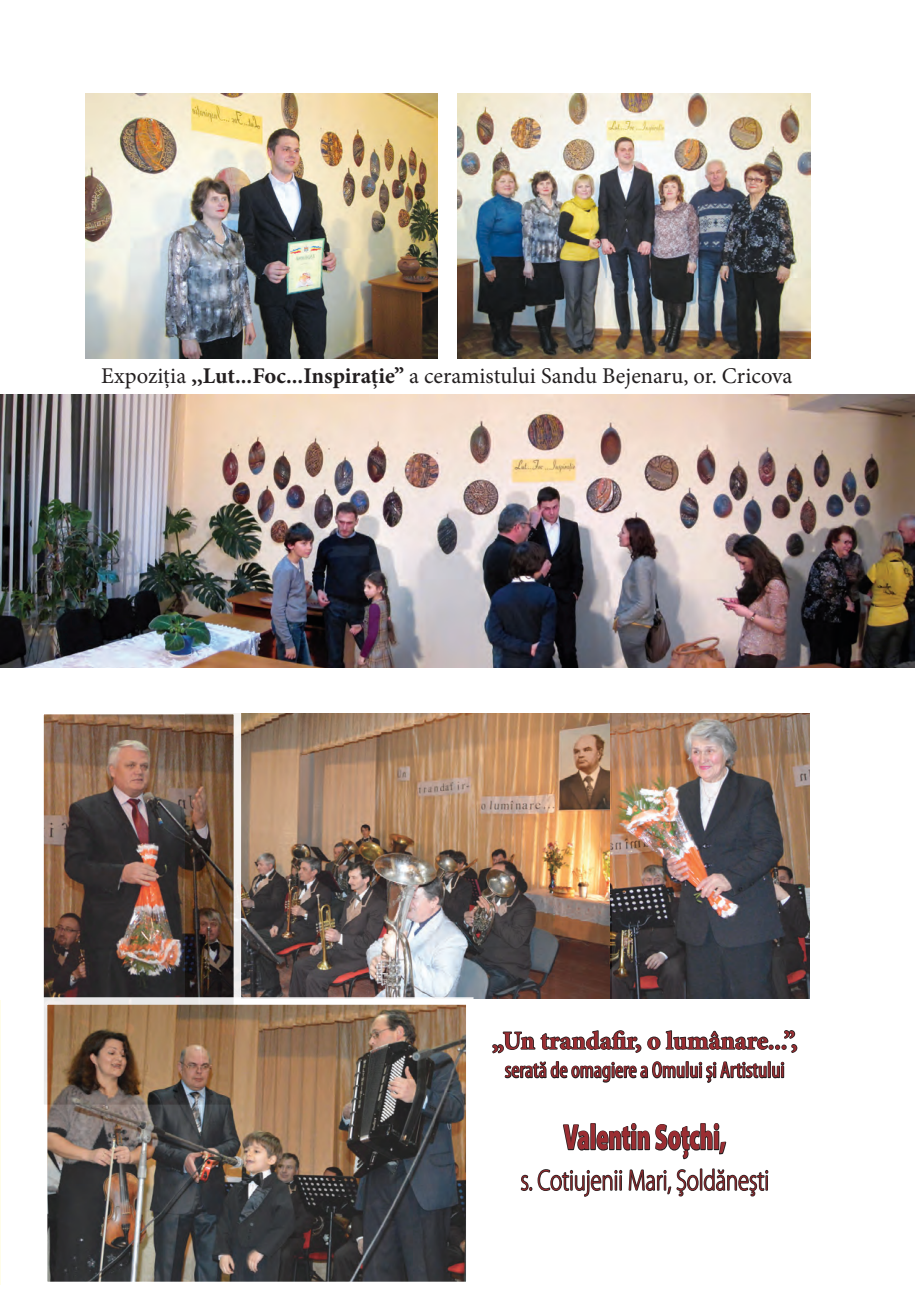
<style>
.page{position:relative;width:915px;height:1306px;background:#fff}
.page>*{position:absolute;margin:0;border:0;box-sizing:border-box;transform-origin:0 0}
.t1{font:900 36px "Myriad Pro";color:#9b2d32;scale:.62 1}
.t2{font:300 29.25px "Myriad Pro";color:#9b2d32;scale:.77 1}
.t3{font:700 25.5px "Minion Pro";letter-spacing:-.005em;color:#9b2d32}
.t4{font:22.5px "Minion Pro";color:#231f20}
.t5{font:condensed 22.5px "Myriad Pro";color:#9b2d32}
.s1{font-weight:700}
</style>
<div class="page">
<hr style="left:0;top:1000px;width:1px;height:285px;background:#fffde9">
<img style="left:0;top:395px;width:914px;height:273px">
<img style="left:457px;top:94px;width:353px;height:264px">
<img style="left:85px;top:94px;width:353px;height:264px">
<img style="left:241px;top:713px;width:567px;height:285px">
<img style="left:45px;top:716px;width:187px;height:281px">
<div style="left:36px;top:707px;width:205px;height:405px;border:8px solid #fff"></div>
<img style="left:49px;top:1006px;width:415px;height:274px">
<div style="left:40px;top:997px;width:433px;height:292px;border:8px solid #fff"></div>
<svg style="left:492px;top:1030px;width:305px;height:167px"></svg>
<p class="t4" style="left:101px;top:361px;width:692px">Expoziţia <span class="s1">,,Lut...Foc...Inspiraţie”</span> a ceramistului Sandu Bejenaru, or. Cricova</p>
<p class="t3" style="left:492px;top:1022px;width:307px">„Un trandafir, o lumânare...”,</p>
<p class="t5" style="left:504px;top:1056px;width:281px">serată de omagiere a Omului şi Artistului</p>
<h1 class="t1" style="left:563px;top:1113px;width:264px">Valentin Soţchi,</h1>
<h2 class="t2" style="left:520px;top:1162px;width:324px">s. Cotiujenii Mari, Şoldăneşti</h2>
</div>
